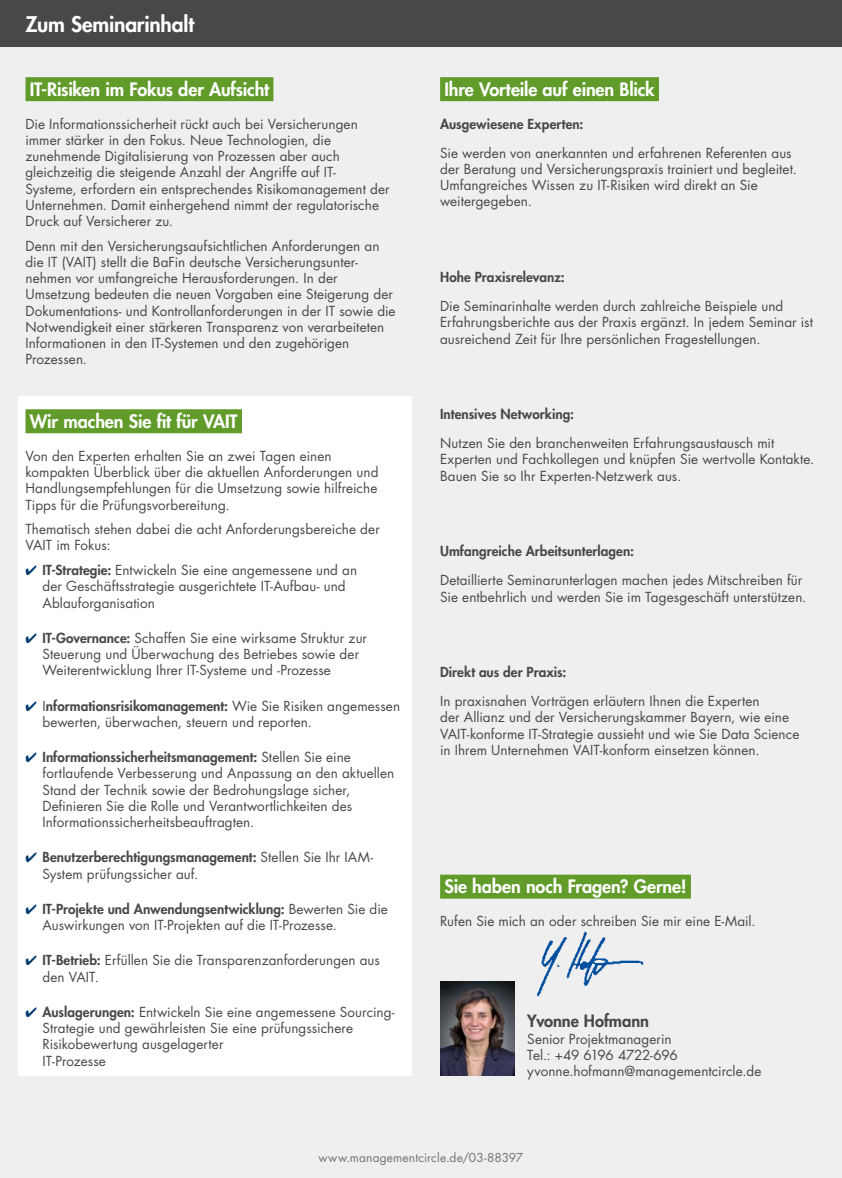
<style>
.page{position:relative;width:842px;height:1178px;background:#efefef}
.page>*{position:absolute;margin:0;border:0;box-sizing:border-box;transform-origin:0 0}
.t1{font:800 21px "Futura Std";letter-spacing:-.01em;color:#fff}
.t2{font:800 18px "Futura Std";letter-spacing:-.005em;color:#fff}
.t3{font:800 16.5px "Futura Std";letter-spacing:-.005em;color:#484847}
.t4{font:13.5px/16.2px "Futura Std";letter-spacing:.005em;color:#484847}
.t5{font:800 13.5px "Futura Std";letter-spacing:.005em;color:#484847}
.t6{font:12px "Futura Std";letter-spacing:.01em;color:#737373}
.s1{color:#003a70}
.s2{font-weight:800}
</style>
<div class="page">
<div style="left:0;top:0;width:842px;height:47px;background:#484847"></div>
<div style="left:18px;top:396px;width:393px;height:680px;background:#fff"></div>
<div style="left:440px;top:874px;width:251px;height:24px;background:#619c2b"></div>
<div style="left:440px;top:77px;width:219px;height:24px;background:#619c2b"></div>
<div style="left:26px;top:77px;width:247px;height:24px;background:#619c2b"></div>
<div style="left:26px;top:409px;width:216px;height:24px;background:#619c2b"></div>
<img style="left:440px;top:981px;width:74px;height:95px">
<img style="left:537px;top:931px;width:107px;height:66px">
<h1 class="t1" style="left:26px;top:11px;width:170px">Zum Seminarinhalt</h1>
<h2 class="t2" style="left:30px;top:78px;width:241px">IT-Risiken im Fokus der Aufsicht</h2>
<p class="t4" style="left:26px;top:116px;width:366px">Die Informationssicherheit rückt auch bei Versicherungen immer stärker in den Fokus. Neue Technologien, die zunehmende Digitalisierung von Prozessen aber auch gleichzeitig die steigende Anzahl der Angriffe auf IT-Systeme, erfordern ein entsprechendes Risikomanagement der Unternehmen. Damit einhergehend nimmt der regulatorische Druck auf Versicherer zu.</p>
<p class="t4" style="left:26px;top:238px;width:372px">Denn mit den Versicherungsaufsichtlichen Anforderungen an die IT (VAIT) stellt die BaFin deutsche Versicherungsunter&shy;nehmen vor umfangreiche Herausforderungen. In der Umsetzung bedeuten die neuen Vorgaben eine Steigerung der Dokumentations- und Kontrollanforderungen in der IT sowie die Notwendigkeit einer stärkeren Transparenz von verarbeiteten Informationen in den IT-Systemen und den zugehörigen Prozessen.</p>
<h2 class="t2" style="left:30px;top:410px;width:209px">Wir machen Sie fit für VAIT</h2>
<p class="t4" style="left:26px;top:448px;width:354px">Von den Experten erhalten Sie an zwei Tagen einen kompakten Überblick über die aktuellen Anforderungen und Handlungsempfehlungen für die Umsetzung sowie hilfreiche Tipps für die Prüfungsvorbereitung.</p>
<p class="t4" style="left:26px;top:521px;width:356px">Thematisch stehen dabei die acht Anforderungsbereiche der<br>VAIT im Fokus:</p>
<p class="t4" style="left:43px;top:562px;width:316px;text-indent:-17px"><span class="s1">✔</span> <span class="s2">IT-Strategie:</span> Entwickeln Sie eine angemessene und an der Geschäftsstrategie ausgerichtete IT-Aufbau- und<br>Ablauforganisation</p>
<p class="t4" style="left:43px;top:630px;width:326px;text-indent:-17px"><span class="s1">✔</span> <span class="s2">IT-Governance:</span> Schaffen Sie eine wirksame Struktur zur<br>Steuerung und Überwachung des Betriebes sowie der<br>Weiterentwicklung Ihrer IT-Systeme und -Prozesse</p>
<p class="t4" style="left:43px;top:698px;width:359px;text-indent:-17px"><span class="s1">✔</span> I<span class="s2">nformationsrisikomanagement:</span> Wie Sie Risiken angemessen bewerten, überwachen, steuern und reporten.</p>
<p class="t4" style="left:43px;top:749px;width:353px;text-indent:-17px"><span class="s1">✔</span> <span class="s2">Informationssicherheitsmanagement:</span> Stellen Sie eine fortlaufende Verbesserung und Anpassung an den aktuellen Stand der Technik sowie der Bedrohungslage sicher, Definieren Sie die Rolle und Verantwortlichkeiten des Informationssicherheitsbeauftragten.</p>
<p class="t4" style="left:43px;top:849px;width:332px;text-indent:-17px"><span class="s1">✔</span> <span class="s2">Benutzerberechtigungsmanagement:</span> Stellen Sie Ihr IAM-<br>System prüfungssicher auf.</p>
<p class="t4" style="left:43px;top:901px;width:347px;text-indent:-17px"><span class="s1">✔</span> <span class="s2">IT-Projekte und Anwendungsentwicklung:</span> Bewerten Sie die<br>Auswirkungen von IT-Projekten auf die IT-Prozesse.</p>
<p class="t4" style="left:43px;top:952px;width:339px;text-indent:-17px"><span class="s1">✔</span> <span class="s2">IT-Betrieb:</span> Erfüllen Sie die Transparenzanforderungen aus den VAIT.</p>
<p class="t4" style="left:43px;top:1004px;width:354px;text-indent:-17px"><span class="s1">✔</span> <span class="s2">Auslagerungen:</span> Entwickeln Sie eine angemessene Sourcing-Strategie und gewährleisten Sie eine prüfungssichere Risikobewertung ausgelagerter<br>IT-Prozesse</p>
<h2 class="t2" style="left:444px;top:78px;width:212px">Ihre Vorteile auf einen Blick</h2>
<p class="t5" style="left:440px;top:115px;width:145px">Ausgewiesene Experten:</p>
<p class="t4" style="left:440px;top:145px;width:358px">Sie werden von anerkannten und erfahrenen Referenten aus der Beratung und Versicherungspraxis trainiert und begleitet.<br>Umfangreiches Wissen zu IT-Risiken wird direkt an Sie weitergegeben.</p>
<p class="t5" style="left:440px;top:269px;width:126px">Hohe Praxisrelevanz:</p>
<p class="t4" style="left:440px;top:298px;width:374px">Die Seminarinhalte werden durch zahlreiche Beispiele und<br>Erfahrungsberichte aus der Praxis ergänzt. In jedem Seminar ist ausreichend Zeit für Ihre persönlichen Fragestellungen.</p>
<p class="t5" style="left:440px;top:406px;width:135px">Intensives Networking:</p>
<p class="t4" style="left:440px;top:435px;width:376px">Nutzen Sie den branchenweiten Erfahrungsaustausch mit<br>Experten und Fachkollegen und knüpfen Sie wertvolle Kontakte.<br>Bauen Sie so Ihr Experten-Netzwerk aus.</p>
<p class="t5" style="left:440px;top:543px;width:195px">Umfangreiche Arbeitsunterlagen:</p>
<p class="t4" style="left:440px;top:572px;width:368px">Detaillierte Seminarunterlagen machen jedes Mitschreiben für<br>Sie entbehrlich und werden Sie im Tagesgeschäft unterstützen.</p>
<p class="t5" style="left:440px;top:664px;width:128px">Direkt aus der Praxis:</p>
<p class="t4" style="left:440px;top:693px;width:361px">In praxisnahen Vorträgen erläutern Ihnen die Experten<br>der Allianz und der Versicherungskammer Bayern, wie eine VAIT-konforme IT-Strategie aussieht und wie Sie Data Science in Ihrem Unternehmen VAIT-konform einsetzen können.</p>
<h2 class="t2" style="left:444px;top:875px;width:244px">Sie haben noch Fragen? Gerne!</h2>
<p class="t4" style="left:440px;top:913px;width:317px">Rufen Sie mich an oder schreiben Sie mir eine E-Mail.</p>
<p class="t3" style="left:527px;top:1011px;width:123px">Yvonne Hofmann</p>
<p class="t4" style="left:527px;top:1030px;width:236px">Senior Projektmanagerin<br>Tel.: +49 6196 4722-696 yvonne.hofmann@managementcircle.de</p>
<p class="t6" style="left:319px;top:1149px;width:206px">www.managementcircle.de/03-88397</p>
</div>
